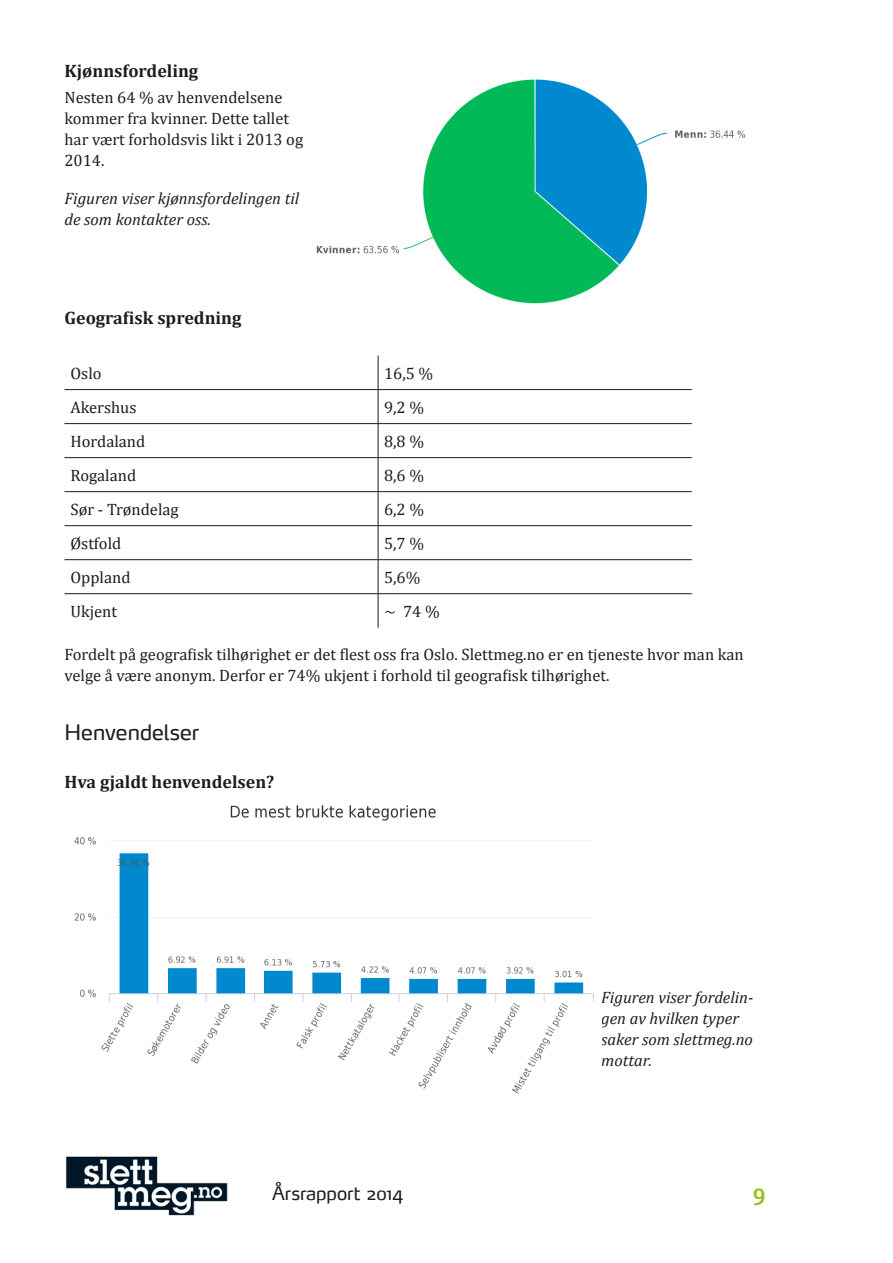
<style>
.page{position:relative;width:893px;height:1263px;background:#fff}
.page>*{position:absolute;margin:0;border:0;box-sizing:border-box;transform-origin:0 0}
.t1{font:21px "Max";color:#1d1d1b}
.t2{font:600 21px "Max";color:#96c11e}
.t3{font:700 18px "Cambria";color:#1d1d1b}
.t4{font:18px "Max";color:#1d1d1b}
.t5{font:16.5px/21px "Cambria";color:#1d1d1b}
.t6{font:italic 16.5px/21px "Cambria";color:#1d1d1b}
</style>
<div class="page">
<img style="left:65px;top:1156px;width:163px;height:60px">
<hr style="left:378px;top:356px;width:1px;height:33px;background:#1d1d1b">
<hr style="left:64px;top:389px;width:314px;height:1px;background:#1d1d1b">
<hr style="left:378px;top:389px;width:314px;height:1px;background:#1d1d1b">
<hr style="left:378px;top:390px;width:1px;height:33px;background:#1d1d1b">
<hr style="left:64px;top:423px;width:314px;height:1px;background:#1d1d1b">
<hr style="left:378px;top:423px;width:314px;height:1px;background:#1d1d1b">
<hr style="left:378px;top:424px;width:1px;height:33px;background:#1d1d1b">
<hr style="left:64px;top:457px;width:314px;height:1px;background:#1d1d1b">
<hr style="left:378px;top:457px;width:314px;height:1px;background:#1d1d1b">
<hr style="left:378px;top:458px;width:1px;height:33px;background:#1d1d1b">
<hr style="left:64px;top:491px;width:314px;height:1px;background:#1d1d1b">
<hr style="left:378px;top:491px;width:314px;height:1px;background:#1d1d1b">
<hr style="left:378px;top:492px;width:1px;height:33px;background:#1d1d1b">
<hr style="left:64px;top:525px;width:314px;height:1px;background:#1d1d1b">
<hr style="left:378px;top:525px;width:314px;height:1px;background:#1d1d1b">
<hr style="left:378px;top:526px;width:1px;height:33px;background:#1d1d1b">
<hr style="left:64px;top:559px;width:314px;height:1px;background:#1d1d1b">
<hr style="left:378px;top:559px;width:314px;height:1px;background:#1d1d1b">
<hr style="left:378px;top:560px;width:1px;height:33px;background:#1d1d1b">
<hr style="left:64px;top:593px;width:314px;height:1px;background:#1d1d1b">
<hr style="left:378px;top:593px;width:314px;height:1px;background:#1d1d1b">
<hr style="left:378px;top:594px;width:1px;height:34px;background:#1d1d1b">
<img style="left:316px;top:79px;width:430px;height:225px">
<img style="left:74px;top:805px;width:520px;height:289px">
<p class="t3" style="left:64px;top:58px;width:135px">Kjønnsfordeling</p>
<p class="t5" style="left:64px;top:86px;width:240px">Nesten 64 % av henvendelsene kommer fra kvinner. Dette tallet har vært forholdsvis likt i 2013 og<br>2014.</p>
<p class="t6" style="left:64px;top:187px;width:236px">Figuren viser kjønnsfordelingen til de som kontakter oss.</p>
<p class="t3" style="left:64px;top:305px;width:178px">Geografisk spredning</p>
<p class="t5" style="left:70px;top:363px;width:33px">Oslo</p>
<p class="t5" style="left:384px;top:363px;width:51px">16,5 %</p>
<p class="t5" style="left:70px;top:397px;width:67px">Akershus</p>
<p class="t5" style="left:384px;top:397px;width:41px">9,2 %</p>
<p class="t5" style="left:70px;top:431px;width:76px">Hordaland</p>
<p class="t5" style="left:384px;top:431px;width:41px">8,8 %</p>
<p class="t5" style="left:70px;top:465px;width:67px">Rogaland</p>
<p class="t5" style="left:384px;top:465px;width:41px">8,6 %</p>
<p class="t5" style="left:70px;top:499px;width:110px">Sør - Trøndelag</p>
<p class="t5" style="left:384px;top:499px;width:41px">6,2 %</p>
<p class="t5" style="left:70px;top:533px;width:52px">Østfold</p>
<p class="t5" style="left:384px;top:533px;width:41px">5,7 %</p>
<p class="t5" style="left:70px;top:567px;width:62px">Oppland</p>
<p class="t5" style="left:384px;top:567px;width:38px">5,6%</p>
<p class="t5" style="left:70px;top:601px;width:48px">Ukjent</p>
<p class="t5" style="left:384px;top:601px;width:57px">~ 74 %</p>
<p class="t5" style="left:65px;top:644px;width:681px">Fordelt på geografisk tilhørighet er det flest oss fra Oslo. Slettmeg.no er en tjeneste hvor man kan velge å være anonym. Derfor er 74% ukjent i forhold til geografisk tilhørighet.</p>
<p class="t1" style="left:64px;top:719px;width:136px">Henvendelser</p>
<p class="t3" style="left:64px;top:769px;width:211px">Hva gjaldt henvendelsen?</p>
<p class="t6" style="left:601px;top:986px;width:154px">Figuren viser fordelin&shy;gen av hvilken typer saker som slettmeg.no mottar.</p>
<p class="t4" style="left:272px;top:1182px;width:133px">Årsrapport 2014</p>
<p class="t2" style="left:753px;top:1179px;width:14px">9</p>
</div>
